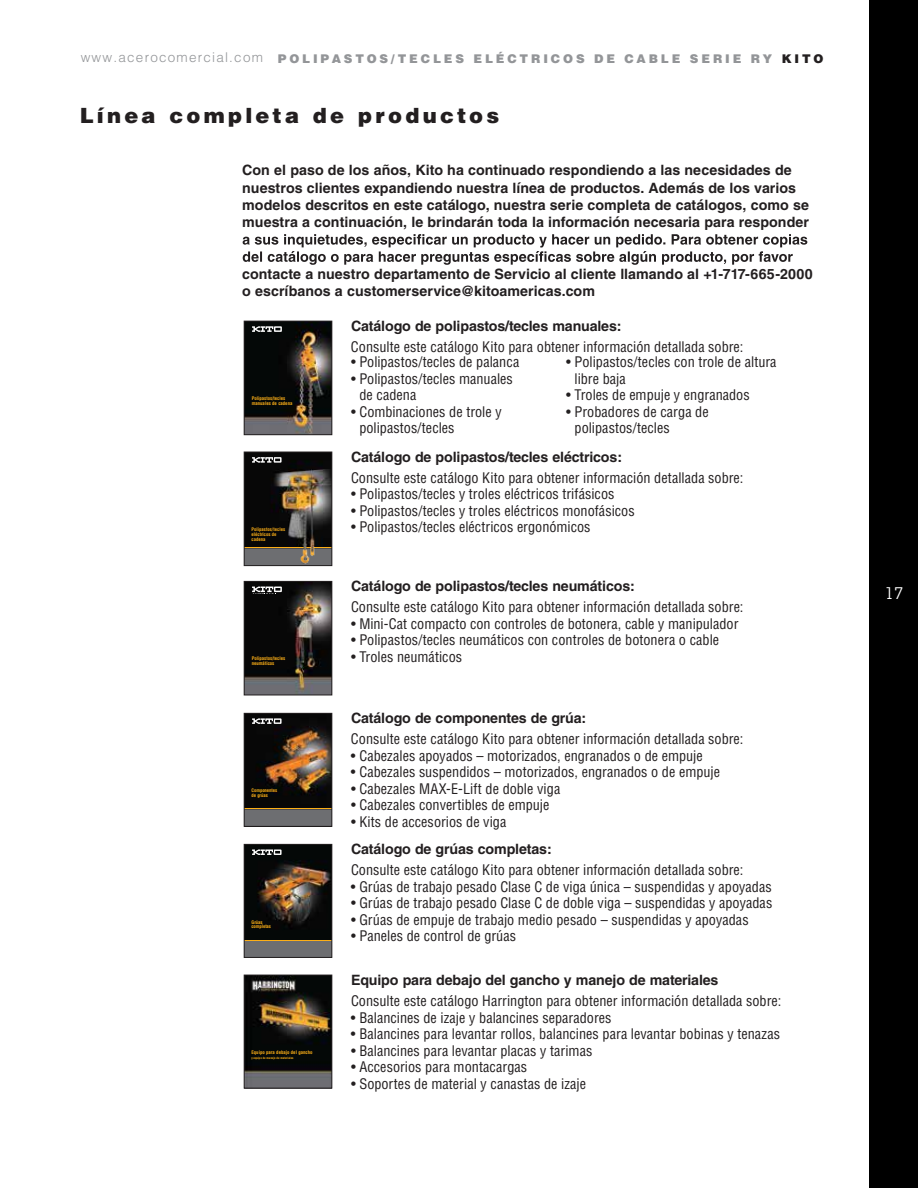
<style>
.page{position:relative;width:918px;height:1188px;background:#fff}
.page>*{position:absolute;margin:0;border:0;box-sizing:border-box;transform-origin:0 0}
.t1{font:900 21px "Helvetica LT Std";letter-spacing:.15em;color:#231f20}
.t2{font:16.5px "Lubalin Graph Std";color:#fff}
.t3{font:condensed 14.25px/16.5px "Helvetica LT Std";color:#231f20}
.t4{font:700 14.25px/17.2px "Helvetica LT Std";color:#231f20}
.t5{font:300 13.5px "Helvetica LT Std";letter-spacing:.09em;color:#939598}
.t6{font:900 12px "Helvetica LT Std";letter-spacing:.24em;color:#939598}
.t7{font:700 condensed 4.8px/4.9px "Helvetica LT Std";color:#fcaf17}
.t8{font:700 condensed 4.65px/4.5px "Helvetica LT Std";letter-spacing:-.015em;color:#fcaf17}
.t9{font:700 condensed 3px "Helvetica LT Std";color:#fcaf17}
.s1{color:#231f20}
</style>
<div class="page">
<div style="left:869px;top:0;width:49px;height:1188px;background:#000"></div>
<svg style="left:243px;top:234px;width:564px;height:31px"></svg>
<img style="left:246px;top:977px;width:84px;height:109px">
<div style="left:244px;top:975px;width:88px;height:113px;border:1px solid #231f20"></div>
<img style="left:246px;top:323px;width:84px;height:110px">
<div style="left:244px;top:321px;width:88px;height:114px;border:1px solid #231f20"></div>
<svg style="left:252px;top:326px;width:30px;height:6px"></svg>
<img style="left:246px;top:454px;width:84px;height:93px">
<img style="left:246px;top:547px;width:84px;height:17px">
<svg style="left:252px;top:457px;width:30px;height:6px"></svg>
<div style="left:244px;top:452px;width:88px;height:114px;border:1px solid #231f20"></div>
<img style="left:246px;top:583px;width:84px;height:110px">
<div style="left:244px;top:581px;width:88px;height:114px;border:1px solid #231f20"></div>
<svg style="left:252px;top:587px;width:30px;height:5px"></svg>
<img style="left:246px;top:715px;width:84px;height:93px">
<div style="left:244px;top:808px;width:88px;height:18px;background:#6d6e71"></div>
<hr style="left:244px;top:809px;width:88px;height:1px;background:#4d4d4f">
<hr style="left:244px;top:808px;width:88px;height:1px;background:#fcaf17">
<svg style="left:252px;top:718px;width:30px;height:6px"></svg>
<div style="left:244px;top:713px;width:88px;height:114px;border:1px solid #231f20"></div>
<img style="left:246px;top:846px;width:84px;height:94px">
<div style="left:244px;top:940px;width:88px;height:17px;background:#6d6e71"></div>
<hr style="left:244px;top:940px;width:88px;height:1px;background:#fcaf17">
<svg style="left:252px;top:849px;width:30px;height:6px"></svg>
<div style="left:244px;top:844px;width:88px;height:114px;border:1px solid #231f20"></div>
<p class="t5" style="left:81px;top:49px;width:184px">www.acerocomercial.com</p>
<p class="t6" style="left:278px;top:51px;width:547px">POLIPASTOS/TECLES ELÉCTRICOS DE CABLE SERIE RY <span class="s1">KITO</span></p>
<h1 class="t1" style="left:80px;top:102px;width:421px">Línea completa de productos</h1>
<p class="t4" style="left:242px;top:162px;width:568px">Con el paso de los años, Kito ha continuado respondiendo a las necesidades de nuestros clientes expandiendo nuestra línea de productos. Además de los varios modelos descritos en este catálogo, nuestra serie completa de catálogos, como se muestra a continuación, le brindarán toda la información necesaria para responder</p>
<p class="t4" style="left:242px;top:265px;width:572px">contacte a nuestro departamento de Servicio al cliente llamando al +1-717-665-2000 o escríbanos a customerservice@kitoamericas.com</p>
<p class="t7" style="left:252px;top:395px;width:42px">Polipastos/tecles manuales de cadena</p>
<p class="t7" style="left:252px;top:527px;width:35px">Polipastos/tecles eléctricos de cadena</p>
<p class="t7" style="left:252px;top:656px;width:35px">Polipastos/tecles neumáticos</p>
<p class="t8" style="left:252px;top:788px;width:27px">Componentes de grúas</p>
<p class="t8" style="left:252px;top:920px;width:21px">Grúas completas</p>
<p class="t7" style="left:251px;top:1050px;width:63px">Equipo para debajo del gancho</p>
<p class="t9" style="left:251px;top:1056px;width:44px">y equipo de manejo de materiales</p>
<p class="t4" style="left:351px;top:317px;width:272px">Catálogo de polipastos/tecles manuales:</p>
<p class="t3" style="left:351px;top:338px;width:394px">Consulte este catálogo Kito para obtener información detallada sobre:</p>
<p class="t3" style="left:351px;top:354px;width:170px">• Polipastos/tecles de palanca</p>
<p class="t3" style="left:359px;top:370px;width:155px;text-indent:-8px">• Polipastos/tecles manuales de cadena</p>
<p class="t3" style="left:359px;top:403px;width:144px;text-indent:-8px">• Combinaciones de trole y polipastos/tecles</p>
<p class="t4" style="left:351px;top:448px;width:273px">Catálogo de polipastos/tecles eléctricos:</p>
<p class="t3" style="left:351px;top:469px;width:394px">Consulte este catálogo Kito para obtener información detallada sobre:</p>
<p class="t3" style="left:351px;top:486px;width:265px">• Polipastos/tecles y troles eléctricos trifásicos</p>
<p class="t3" style="left:351px;top:502px;width:285px">• Polipastos/tecles y troles eléctricos monofásicos</p>
<p class="t3" style="left:351px;top:519px;width:241px">• Polipastos/tecles eléctricos ergonómicos</p>
<p class="t3" style="left:575px;top:354px;width:204px;text-indent:-8px">• Polipastos/tecles con trole de altura libre baja</p>
<p class="t3" style="left:566px;top:387px;width:185px">• Troles de empuje y engranados</p>
<p class="t3" style="left:575px;top:403px;width:136px;text-indent:-8px">• Probadores de carga de polipastos/tecles</p>
<p class="t4" style="left:351px;top:577px;width:285px">Catálogo de polipastos/tecles neumáticos:</p>
<p class="t3" style="left:351px;top:599px;width:394px">Consulte este catálogo Kito para obtener información detallada sobre:</p>
<p class="t3" style="left:351px;top:615px;width:389px">• Mini-Cat compacto con controles de botonera, cable y manipulador</p>
<p class="t3" style="left:351px;top:632px;width:370px">• Polipastos/tecles neumáticos con controles de botonera o cable</p>
<p class="t3" style="left:351px;top:648px;width:113px">• Troles neumáticos</p>
<p class="t4" style="left:351px;top:710px;width:237px">Catálogo de componentes de grúa:</p>
<p class="t3" style="left:351px;top:731px;width:394px">Consulte este catálogo Kito para obtener información detallada sobre:</p>
<p class="t3" style="left:351px;top:747px;width:353px">• Cabezales apoyados – motorizados, engranados o de empuje</p>
<p class="t3" style="left:351px;top:764px;width:371px">• Cabezales suspendidos – motorizados, engranados o de empuje</p>
<p class="t3" style="left:351px;top:780px;width:211px">• Cabezales MAX-E-Lift de doble viga</p>
<p class="t3" style="left:351px;top:797px;width:200px">• Cabezales convertibles de empuje</p>
<p class="t3" style="left:351px;top:813px;width:157px">• Kits de accesorios de viga</p>
<p class="t4" style="left:351px;top:840px;width:202px">Catálogo de grúas completas:</p>
<p class="t3" style="left:351px;top:862px;width:394px">Consulte este catálogo Kito para obtener información detallada sobre:</p>
<p class="t3" style="left:351px;top:878px;width:422px">• Grúas de trabajo pesado Clase C de viga única – suspendidas y apoyadas</p>
<p class="t3" style="left:351px;top:895px;width:423px">• Grúas de trabajo pesado Clase C de doble viga – suspendidas y apoyadas</p>
<p class="t3" style="left:351px;top:911px;width:399px">• Grúas de empuje de trabajo medio pesado – suspendidas y apoyadas</p>
<p class="t3" style="left:351px;top:928px;width:167px">• Paneles de control de grúas</p>
<p class="t4" style="left:351px;top:971px;width:369px">Equipo para debajo del gancho y manejo de materiales</p>
<p class="t3" style="left:351px;top:993px;width:432px">Consulte este catálogo Harrington para obtener información detallada sobre:</p>
<p class="t3" style="left:351px;top:1009px;width:262px">• Balancines de izaje y balancines separadores</p>
<p class="t3" style="left:351px;top:1026px;width:431px">• Balancines para levantar rollos, balancines para levantar bobinas y tenazas</p>
<p class="t3" style="left:351px;top:1042px;width:243px">• Balancines para levantar placas y tarimas</p>
<p class="t3" style="left:351px;top:1059px;width:178px">• Accesorios para montacargas</p>
<p class="t3" style="left:351px;top:1075px;width:237px">• Soportes de material y canastas de izaje</p>
<p class="t2" style="left:884px;top:583px;width:21px">17</p>
</div>
